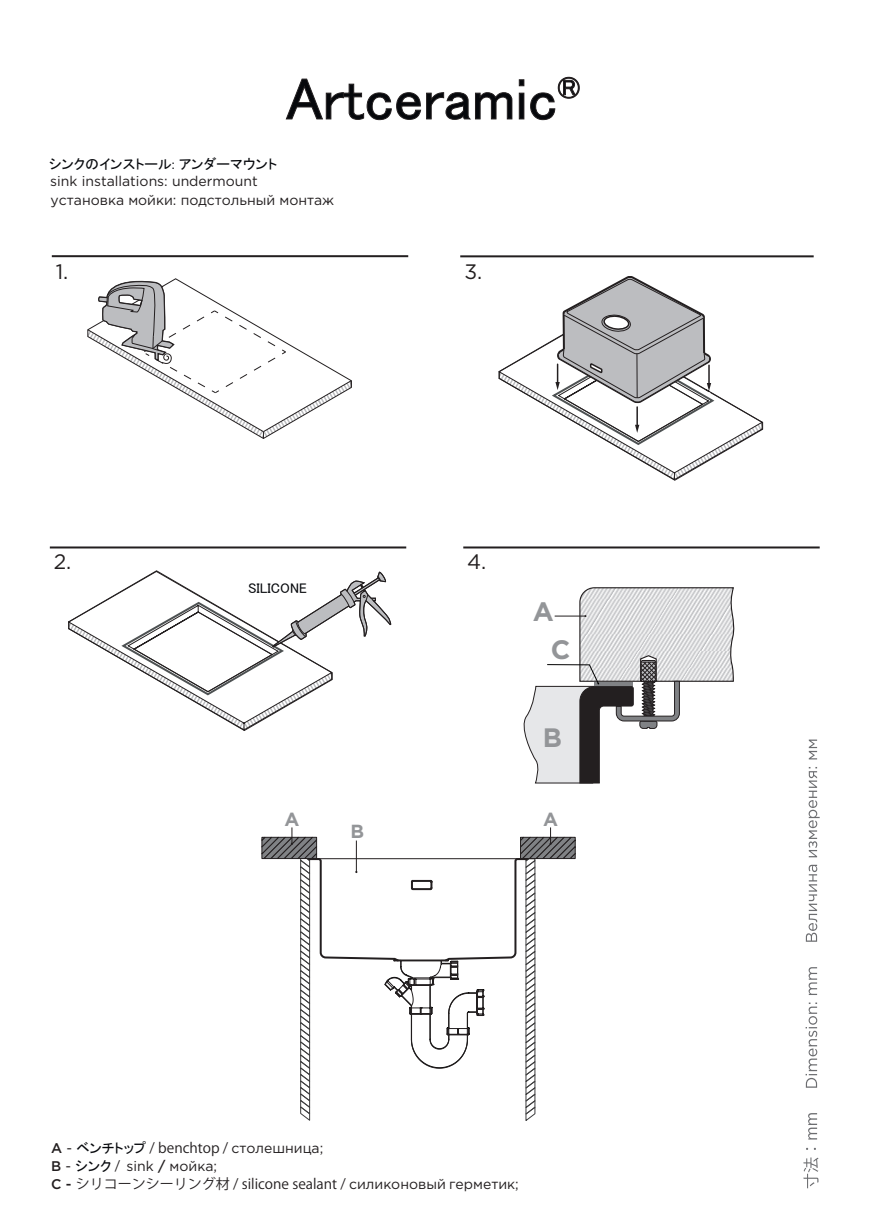
<style>
.page{position:relative;width:874px;height:1225px;background:#fff}
.page>*{position:absolute;margin:0;border:0;box-sizing:border-box;transform-origin:0 0}
.t1{font:59px "MS P Gothic";color:#06080c}
.t2{font:700 26.6px/38.4px "Gotham Pro";color:#939598}
.t3{font:20.8px "Gotham Pro";color:#231f20}
.t4{font:700 19px "Gotham Pro";color:#939598}
.t5{font:14px/18px "Gotham Pro";color:#231f20}
.t6{font:14px "Koz Go Pr 6 N";color:#231f20}
.t7{font:14px "MS P Gothic";color:#06080c}
.s1{font-size:22.8px}
.s2{font-weight:500}
.s3{font-family:"MS P Gothic";color:#06080c}
.s4{font-family:"Koz Go Pr 6 N"}
.s5{font-family:"Gotham Pro";font-weight:500}
.s6{font-family:"Gotham Pro"}
</style>
<div class="page">
<svg style="left:285px;top:79px;width:227px;height:41px"></svg>
<svg style="left:518px;top:80px;width:6px;height:6px"></svg>
<div style="left:518px;top:93px;width:6px;height:26px;border:1px solid #231f20"></div>
<svg style="left:530px;top:77px;width:49px;height:43px"></svg>
<svg style="left:803px;top:1157px;width:15px;height:31px"></svg>
<svg style="left:808px;top:1113px;width:8px;height:26px"></svg>
<svg style="left:805px;top:1002px;width:11px;height:85px"></svg>
<svg style="left:808px;top:967px;width:8px;height:28px"></svg>
<svg style="left:805px;top:864px;width:11px;height:77px"></svg>
<svg style="left:808px;top:767px;width:11px;height:90px"></svg>
<svg style="left:808px;top:739px;width:8px;height:20px"></svg>
<hr style="left:52px;top:255px;width:356px;height:2px;background:#231f20">
<hr style="left:460px;top:255px;width:353px;height:2px;background:#231f20">
<svg style="left:498px;top:276px;width:264px;height:204px"></svg>
<svg style="left:87px;top:278px;width:265px;height:161px"></svg>
<hr style="left:50px;top:546px;width:356px;height:2px;background:#231f20">
<hr style="left:463px;top:546px;width:356px;height:2px;background:#231f20">
<svg style="left:68px;top:571px;width:323px;height:159px"></svg>
<svg style="left:523px;top:587px;width:211px;height:196px"></svg>
<svg style="left:261px;top:827px;width:314px;height:294px"></svg>
<h1 class="t1" style="left:285px;top:69px;width:296px">Artceramic<sup>®</sup></h1>
<p class="t7" style="left:49px;top:157px;width:229px">シンクのインストール: アンダーマウント</p>
<p class="t5" style="left:50px;top:172px;width:209px">sink installations: undermount</p>
<p class="t5" style="left:51px;top:191px;width:285px">установка мойки: подстольный монтаж</p>
<h3 class="t3" style="left:56px;top:261px;width:14px">1.</h3>
<h3 class="t3" style="left:464px;top:260px;width:19px">3.</h3>
<h3 class="t3" style="left:54px;top:550px;width:19px">2.</h3>
<h3 class="t3" style="left:467px;top:550px;width:21px">4.</h3>
<p class="t7" style="left:248px;top:581px;width:60px">SILICONE</p>
<h2 class="t2" style="left:550px;top:591px;width:21px;text-indent:-18px">A<br>C</h2>
<h2 class="t2" style="left:542px;top:717px;width:24px">B<span class="s1">B</span></h2>
<h3 class="t4" style="left:284px;top:808px;width:16px">A</h3>
<h3 class="t4" style="left:542px;top:808px;width:16px">A</h3>
<h3 class="t4" style="left:350px;top:820px;width:15px">B</h3>
<p class="t5" style="left:51px;top:1139px;width:273px"><span class="s2">A</span> - <span class="s3">ベンチトップ</span> <span class="s4">/ benchtop /</span> столешница;<br><span class="s2">B</span> - <span class="s3">シンク</span> <span class="s4">/</span> sink <span class="s2">/</span> мойка;</p>
<p class="t6" style="left:51px;top:1176px;width:468px"><span class="s5">С -</span> シリコーンシーリング材 / silicone sealant / <span class="s6">силиконовый герметик;</span></p>
</div>
